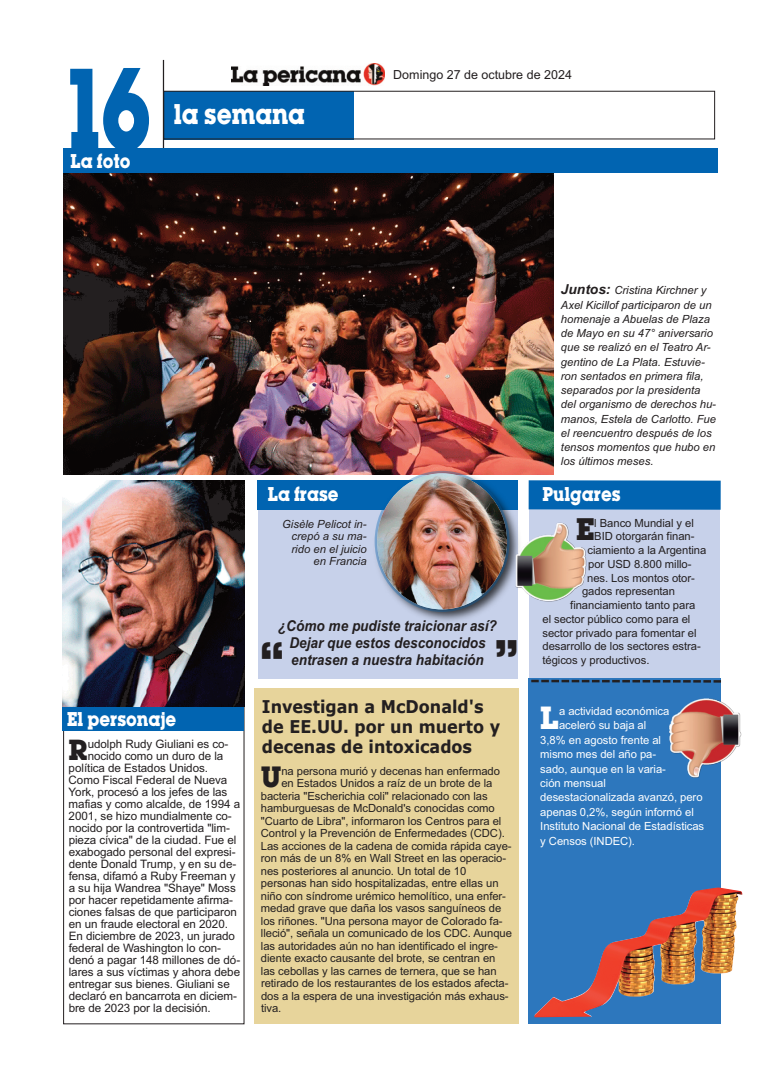
<style>
.page{position:relative;width:780px;height:1088px;background:#fff}
.page>*{position:absolute;margin:0;border:0;box-sizing:border-box;transform-origin:0 0}
.t1{font:700 101.38px "Lubalin";color:#0164b1;scale:.74 1}
.t2{font:700 45px "Lubalin";color:#231f20}
.t3{font:700 28.12px "Lubalin";color:#fff}
.t4{font:700 27.38px "Lubalin";color:#231f20}
.t5{font:700 25.75px "Lubalin";color:#231f20}
.t6{font:700 25.5px "Lubalin";color:#231f20}
.t7{font:700 25px "Lubalin";color:#fff;scale:.86 1}
.t8{font:700 17.5px/19.6px "Verdana";color:#231f20;scale:.92 1}
.t9{font:700 17.5px "Lubalin";color:#fff;scale:.87 1}
.t10{font:italic 700 15px/17px "Arial";color:#231f20;text-align:center;scale:.91 1}
.t11{font:12.5px "Arial";color:#231f20}
.t12{font:11.62px "Arial";letter-spacing:-.005em;color:#231f20}
.t13{font:11.25px "Arial";letter-spacing:-.005em;color:#231f20}
.t14{font:italic 11.25px/14.2px "Arial";color:#231f20}
.t15{font:11.25px "Arial";letter-spacing:-.005em;color:#fff}
.s1{font-weight:700;font-size:13.75px}
</style>
<div class="page">
<div style="left:163px;top:91px;width:191px;height:48px;background:#0164b1"></div>
<div style="left:163px;top:91px;width:551px;height:48px;border:1px solid #231f20"></div>
<hr style="left:163px;top:60px;width:1px;height:95px;background:#231f20">
<img style="left:63px;top:173px;width:491px;height:301px">
<img style="left:232px;top:63px;width:152px;height:23px">
<div style="left:63px;top:148px;width:654px;height:25px;background:#0164b1"></div>
<div style="left:529px;top:495px;width:190px;height:370px;background:#c7d1ea"></div>
<div style="left:529px;top:679px;width:192px;height:345px;background:#2d77bd"></div>
<div style="left:528px;top:480px;width:192px;height:30px;background:#0164b1"></div>
<div style="left:254px;top:688px;width:265px;height:336px;background:#e7d49b"></div>
<div style="left:258px;top:504px;width:260px;height:175px;background:#c7d1ea"></div>
<div style="left:257px;top:480px;width:261px;height:29px;background:#0164b1"></div>
<svg style="left:531px;top:680px;width:190px;height:3px"></svg>
<img style="left:369px;top:465px;width:156px;height:157px">
<img style="left:374px;top:471px;width:135px;height:141px">
<div style="left:63px;top:707px;width:181px;height:317px;border:1px solid #231f20"></div>
<img style="left:63px;top:480px;width:181px;height:226px">
<div style="left:62px;top:707px;width:182px;height:23px;background:#0164b1"></div>
<img style="left:667px;top:692px;width:79px;height:89px;border-radius:50%">
<img style="left:509px;top:520px;width:79px;height:88px;border-radius:50%">
<img style="left:534px;top:887px;width:208px;height:130px">
<h1 class="t1" style="left:68px;top:55px;width:114px">16</h1>
<h3 class="t9" style="left:71px;top:151px;width:70px">La foto</h3>
<h3 class="t7" style="left:174px;top:101px;width:154px">la semana</h3>
<p class="t11" style="left:393px;top:67px;width:180px">Domingo 27 de octubre de 2024</p>
<p class="t14" style="left:561px;top:283px;width:157px"><span class="s1">Juntos:</span> Cristina Kirchner y<br>Axel Kicillof participaron de un homenaje a Abuelas de Plaza de Mayo en su 47° aniversario que se realizó en el Teatro Ar&shy;gentino de La Plata. Estuvie&shy;ron sentados en primera fila, separados por la presidenta del organismo de derechos hu&shy;manos, Estela de Carlotto. Fue el reencuentro después de los tensos momentos que hubo en los últimos meses.</p>
<h3 class="t9" style="left:268px;top:484px;width:83px">La frase</h3>
<h3 class="t9" style="left:542px;top:484px;width:91px">Pulgares</h3>
<p class="t14" style="left:282px;top:518px;width:86px;line-height:12.5px;text-align:right">Gisèle Pelicot in&shy;crepó a su ma&shy;rido en el juicio en Francia</p>
<h3 class="t10" style="left:278px;top:617px;width:242px">¿Cómo me pudiste traicionar así?<br>Dejar que estos desconocidos entrasen a nuestra habitación</h3>
<h2 class="t2" style="left:261px;top:636px;width:27px">“</h2>
<h2 class="t2" style="left:495px;top:634px;width:24px">”</h2>
<h3 class="t4" style="left:576px;top:515px;width:20px">E</h3>
<p class="t13" style="left:594px;top:516px;width:101px">l Banco Mundial y el</p>
<p class="t13" style="left:594px;top:530px;width:102px">BID otorgarán finan-</p>
<p class="t13" style="left:587px;top:544px;width:120px">ciamiento a la Argentina</p>
<p class="t13" style="left:588px;top:557px;width:105px">por USD 8.800 millo-</p>
<p class="t13" style="left:587px;top:571px;width:109px">nes. Los montos otor-</p>
<p class="t13" style="left:582px;top:585px;width:94px">gados representan</p>
<p class="t13" style="left:570px;top:599px;width:126px">financiamiento tanto para</p>
<p class="t13" style="left:542px;top:612px;width:149px">el sector público como para el</p>
<p class="t13" style="left:542px;top:626px;width:156px">sector privado para fomentar el</p>
<p class="t13" style="left:542px;top:640px;width:160px">desarrollo de los sectores estra-</p>
<p class="t13" style="left:542px;top:654px;width:108px">tégicos y productivos.</p>
<h3 class="t9" style="left:67px;top:710px;width:126px">El personaje</h3>
<h3 class="t6" style="left:69px;top:736px;width:21px">R</h3>
<p class="t12" style="left:88px;top:737px;width:142px">udolph Rudy Giuliani es co-</p>
<p class="t12" style="left:88px;top:749px;width:137px">nocido como un duro de la</p>
<p class="t12" style="left:69px;top:761px;width:141px">política de Estados Unidos.</p>
<p class="t12" style="left:69px;top:773px;width:160px">Como Fiscal Federal de Nueva</p>
<p class="t12" style="left:69px;top:785px;width:160px">York, procesó a los jefes de las</p>
<p class="t12" style="left:69px;top:797px;width:173px">mafias y como alcalde, de 1994 a</p>
<p class="t12" style="left:69px;top:809px;width:165px">2001, se hizo mundialmente co-</p>
<p class="t12" style="left:69px;top:821px;width:163px">nocido por la controvertida "lim-</p>
<p class="t12" style="left:69px;top:833px;width:169px">pieza cívica" de la ciudad. Fue el</p>
<p class="t12" style="left:69px;top:845px;width:168px">exabogado personal del expresi-</p>
<p class="t12" style="left:69px;top:857px;width:169px">dente Donald Trump, y en su de-</p>
<p class="t12" style="left:69px;top:869px;width:168px">fensa, difamó a Ruby Freeman y</p>
<p class="t12" style="left:69px;top:881px;width:169px">a su hija Wandrea "Shaye" Moss</p>
<p class="t12" style="left:69px;top:893px;width:166px">por hacer repetidamente afirma-</p>
<p class="t12" style="left:69px;top:905px;width:170px">ciones falsas de que participaron</p>
<p class="t12" style="left:69px;top:917px;width:161px">en un fraude electoral en 2020.</p>
<p class="t12" style="left:69px;top:929px;width:168px">En diciembre de 2023, un jurado</p>
<p class="t12" style="left:69px;top:941px;width:154px">federal de Washington lo con-</p>
<p class="t12" style="left:69px;top:953px;width:173px">denó a pagar 148 millones de dó-</p>
<p class="t12" style="left:69px;top:965px;width:173px">lares a sus víctimas y ahora debe</p>
<p class="t12" style="left:69px;top:977px;width:163px">entregar sus bienes. Giuliani se</p>
<p class="t12" style="left:69px;top:989px;width:170px">declaró en bancarrota en diciem-</p>
<p class="t12" style="left:69px;top:1001px;width:143px">bre de 2023 por la decisión.</p>
<h3 class="t8" style="left:262px;top:696px;width:260px">Investigan a McDonald's de EE.UU. por un muerto y decenas de intoxicados</h3>
<h3 class="t5" style="left:261px;top:763px;width:22px">U</h3>
<p class="t13" style="left:281px;top:764px;width:220px">na persona murió y decenas han enfermado</p>
<p class="t13" style="left:281px;top:777px;width:212px">en Estados Unidos a raíz de un brote de la</p>
<p class="t13" style="left:261px;top:789px;width:228px">bacteria "Escherichia coli" relacionado con las</p>
<p class="t13" style="left:261px;top:802px;width:235px">hamburguesas de McDonald's conocidas como</p>
<p class="t13" style="left:261px;top:814px;width:242px">"Cuarto de Libra", informaron los Centros para el</p>
<p class="t13" style="left:261px;top:827px;width:245px">Control y la Prevención de Enfermedades (CDC).</p>
<p class="t13" style="left:261px;top:839px;width:252px">Las acciones de la cadena de comida rápida caye-</p>
<p class="t13" style="left:261px;top:852px;width:247px">ron más de un 8% en Wall Street en las operacio-</p>
<p class="t13" style="left:261px;top:864px;width:207px">nes posteriores al anuncio. Un total de 10</p>
<p class="t13" style="left:261px;top:877px;width:239px">personas han sido hospitalizadas, entre ellas un</p>
<p class="t13" style="left:261px;top:889px;width:246px">niño con síndrome urémico hemolítico, una enfer-</p>
<p class="t13" style="left:261px;top:902px;width:242px">medad grave que daña los vasos sanguíneos de</p>
<p class="t13" style="left:261px;top:914px;width:243px">los riñones. "Una persona mayor de Colorado fa-</p>
<p class="t13" style="left:261px;top:927px;width:252px">lleció", señala un comunicado de los CDC. Aunque</p>
<p class="t13" style="left:261px;top:939px;width:238px">las autoridades aún no han identificado el ingre-</p>
<p class="t13" style="left:261px;top:952px;width:236px">diente exacto causante del brote, se centran en</p>
<p class="t13" style="left:261px;top:964px;width:237px">las cebollas y las carnes de ternera, que se han</p>
<p class="t13" style="left:261px;top:977px;width:249px">retirado de los restaurantes de los estados afecta-</p>
<p class="t13" style="left:261px;top:989px;width:249px">dos a la espera de una investigación más exhaus-</p>
<p class="t13" style="left:261px;top:1002px;width:22px">tiva.</p>
<h3 class="t3" style="left:540px;top:703px;width:21px">L</h3>
<p class="t15" style="left:559px;top:705px;width:112px">a actividad económica</p>
<p class="t15" style="left:559px;top:719px;width:89px">aceleró su baja al</p>
<p class="t15" style="left:540px;top:733px;width:122px">3,8% en agosto frente al</p>
<p class="t15" style="left:540px;top:748px;width:117px">mismo mes del año pa-</p>
<p class="t15" style="left:540px;top:762px;width:127px">sado, aunque en la varia-</p>
<p class="t15" style="left:540px;top:776px;width:67px">ción mensual</p>
<p class="t15" style="left:540px;top:791px;width:164px">desestacionalizada avanzó, pero</p>
<p class="t15" style="left:540px;top:805px;width:155px">apenas 0,2%, según informó el</p>
<p class="t15" style="left:540px;top:820px;width:165px">Instituto Nacional de Estadísticas</p>
<p class="t15" style="left:540px;top:834px;width:96px">y Censos (INDEC).</p>
</div>
